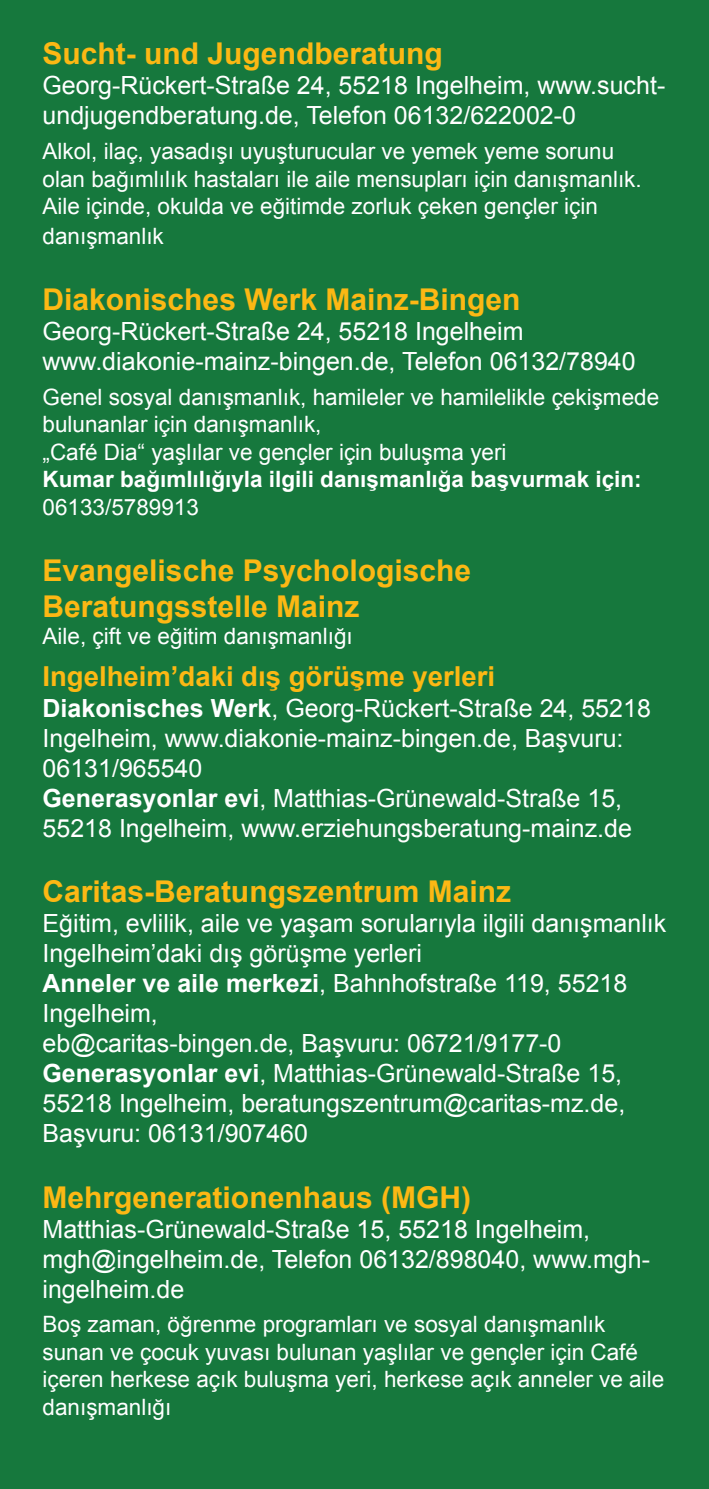
<style>
.page{position:relative;width:709px;height:1489px;background:#fff}
.page>*{position:absolute;margin:0;border:0;box-sizing:border-box;transform-origin:0 0}
.t1{font:700 30px/36px "Arial";color:#fcb814}
.t2{font:700 27.5px "Arial";color:#fcb814}
.t3{font:25px/30px "Arial";color:#fff}
.t4{font:22.5px/27.5px "Arial";color:#fff}
.t5{font:700 22.5px "Arial";color:#fff}
.s1{font-weight:700}
</style>
<div class="page">
<div style="left:0;top:0;width:709px;height:1488px;background:#16783d"></div>
<p class="t1" style="left:43px;top:37px;width:402px">Sucht- und Jugendberatung</p>
<p class="t3" style="left:43px;top:71px;width:624px">Georg-Rückert-Straße 24, 55218 Ingelheim, www.sucht&shy;undjugendberatung.de, Telefon 06132/622002-0</p>
<p class="t4" style="left:43px;top:138px;width:600px">Alkol, ilaç, yasadışı uyuşturucular ve yemek yeme sorunu olan bağımlılık hastaları ile aile mensupları için danışmanlık.<br>Aile içinde, okulda ve eğitimde zorluk çeken gençler için</p>
<p class="t4" style="left:43px;top:223px;width:123px">danışmanlık</p>
<p class="t1" style="left:43px;top:282px;width:479px">Diakonisches Werk Mainz-Bingen</p>
<p class="t3" style="left:43px;top:316px;width:594px">Georg-Rückert-Straße 24, 55218 Ingelheim www.diakonie-mainz-bingen.de, Telefon 06132/78940</p>
<p class="t4" style="left:43px;top:383px;width:618px">Genel sosyal danışmanlık, hamileler ve hamilelikle çekişmede bulunanlar için danışmanlık,<br>„Café Dia“ yaşlılar ve gençler için buluşma yeri</p>
<p class="t5" style="left:43px;top:464px;width:600px">Kumar bağımlılığıyla ilgili danışmanlığa başvurmak için:</p>
<p class="t4" style="left:43px;top:493px;width:158px">06133/5789913</p>
<p class="t1" style="left:43px;top:553px;width:430px">Evangelische Psychologische<br>Beratungsstelle Mainz</p>
<p class="t4" style="left:43px;top:623px;width:312px">Aile, çift ve eğitim danışmanlığı</p>
<p class="t2" style="left:43px;top:658px;width:454px">Ingelheim’daki dış görüşme yerleri</p>
<p class="t3" style="left:43px;top:693px;width:610px"><span class="s1">Diakonisches Werk</span>, Georg-Rückert-Straße 24, 55218<br>Ingelheim, www.diakonie-mainz-bingen.de, Başvuru:<br>06131/965540<br><span class="s1">Generasyonlar evi</span>, Matthias-Grünewald-Straße 15, 55218 Ingelheim, www.erziehungsberatung-mainz.de</p>
<p class="t1" style="left:43px;top:874px;width:470px">Caritas-Beratungszentrum Mainz</p>
<p class="t3" style="left:43px;top:908px;width:625px">Eğitim, evlilik, aile ve yaşam sorularıyla ilgili danışmanlık Ingelheim’daki dış görüşme yerleri<br><span class="s1">Anneler ve aile merkezi</span>, Bahnhofstraße 119, 55218<br>Ingelheim,<br>eb@caritas-bingen.de, Başvuru: 06721/9177-0<br><span class="s1">Generasyonlar evi</span>, Matthias-Grünewald-Straße 15, 55218 Ingelheim, beratungszentrum@caritas-mz.de, Başvuru: 06131/907460</p>
<p class="t1" style="left:43px;top:1180px;width:430px">Mehrgenerationenhaus (MGH)</p>
<p class="t3" style="left:43px;top:1214px;width:609px">Matthias-Grünewald-Straße 15, 55218 Ingelheim, mgh@ingelheim.de, Telefon 06132/898040, www.mgh&shy;ingelheim.de</p>
<p class="t4" style="left:43px;top:1310px;width:623px">Boş zaman, öğrenme programları ve sosyal danışmanlık sunan ve çocuk yuvası bulunan yaşlılar ve gençler için Café içeren herkese açık buluşma yeri, herkese açık anneler ve aile danışmanlığı</p>
</div>
